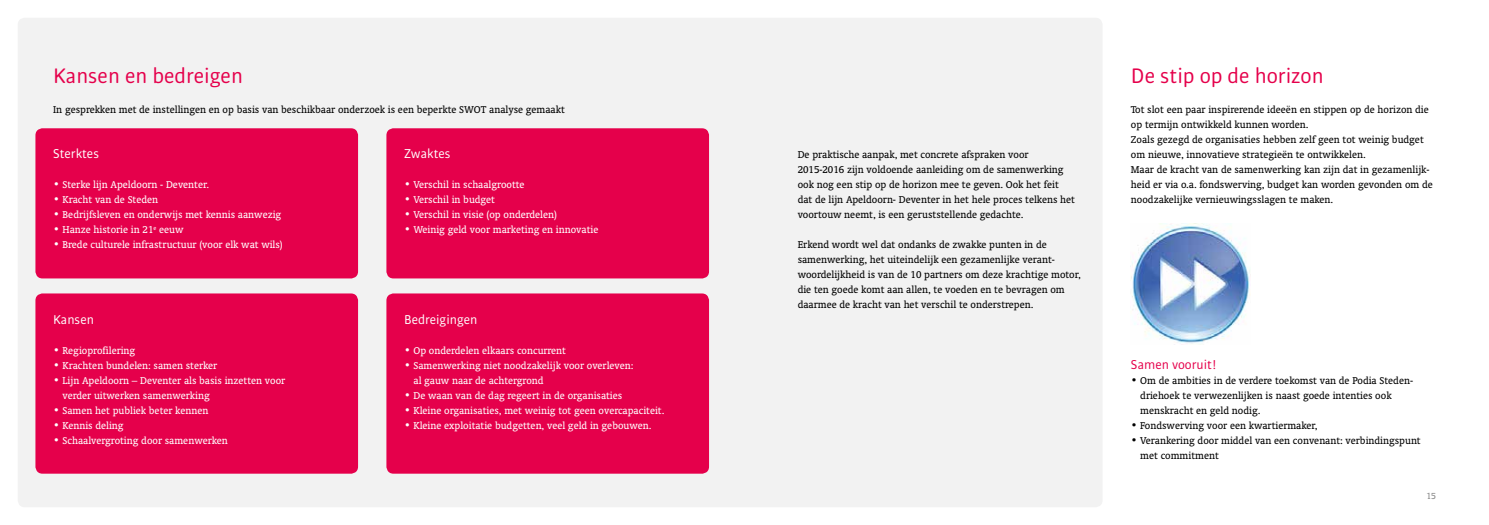
<style>
.page{position:relative;width:1489px;height:525px;background:#fff}
.page>*{position:absolute;margin:0;border:0;box-sizing:border-box;transform-origin:0 0}
.t1{font:22.5px "Bulo Rounded";color:#e5004b}
.t2{font:13.75px "Bulo Rounded";color:#fff}
.t3{font:13.75px "Bulo Rounded";color:#e5004b}
.t4{font:11.25px/15px "Oranda BT";color:#000}
.t5{font:11.25px/15px "Oranda BT";color:#fff}
.t6{font:10px "Oranda BT";color:#878787}
</style>
<div class="page">
<div style="left:18px;top:18px;width:1084px;height:489px;background:#f2f2f2;border-radius:7px"></div>
<div style="left:35px;top:128px;width:323px;height:150px;background:#e5004b;border-radius:7px"></div>
<div style="left:35px;top:293px;width:323px;height:180px;background:#e5004b;border-radius:7px"></div>
<div style="left:386px;top:128px;width:323px;height:150px;background:#e5004b;border-radius:7px"></div>
<div style="left:386px;top:293px;width:323px;height:180px;background:#e5004b;border-radius:7px"></div>
<img style="left:1130px;top:224px;width:120px;height:120px">
<h1 class="t1" style="left:53px;top:62px;width:191px">Kansen en bedreigen</h1>
<p class="t4" style="left:53px;top:102px;width:513px">In gesprekken met de instellingen en op basis van beschikbaar onderzoek is een beperkte SWOT analyse gemaakt</p>
<p class="t2" style="left:53px;top:145px;width:47px">Sterktes</p>
<p class="t2" style="left:404px;top:145px;width:48px">Zwaktes</p>
<p class="t5" style="left:53px;top:177px;width:157px">• Sterke lijn Apeldoorn - Deventer.</p>
<p class="t5" style="left:53px;top:192px;width:106px">• Kracht van de Steden</p>
<p class="t5" style="left:53px;top:207px;width:229px">• Bedrijfsleven en onderwijs met kennis aanwezig</p>
<p class="t5" style="left:53px;top:222px;width:132px">• Hanze historie in 21<sup>e</sup> eeuw</p>
<p class="t5" style="left:53px;top:237px;width:231px">• Brede culturele infrastructuur (voor elk wat wils)</p>
<p class="t5" style="left:404px;top:177px;width:122px">• Verschil in schaalgrootte</p>
<p class="t5" style="left:404px;top:192px;width:92px">• Verschil in budget</p>
<p class="t5" style="left:404px;top:207px;width:154px">• Verschil in visie (op onderdelen)</p>
<p class="t5" style="left:404px;top:222px;width:196px">• Weinig geld voor marketing en innovatie</p>
<p class="t2" style="left:53px;top:310px;width:42px">Kansen</p>
<p class="t2" style="left:404px;top:310px;width:75px">Bedreigingen</p>
<p class="t5" style="left:53px;top:342px;width:84px">• Regioprofilering</p>
<p class="t5" style="left:53px;top:357px;width:166px">• Krachten bundelen: samen sterker</p>
<p class="t5" style="left:63px;top:372px;width:224px;text-indent:-9px">• Lijn Apeldoorn – Deventer als basis inzetten voor verder uitwerken samenwerking</p>
<p class="t5" style="left:53px;top:402px;width:157px">• Samen het publiek beter kennen</p>
<p class="t5" style="left:53px;top:417px;width:72px">• Kennis deling</p>
<p class="t5" style="left:53px;top:432px;width:176px">• Schaalvergroting door samenwerken</p>
<p class="t5" style="left:404px;top:342px;width:163px">• Op onderdelen elkaars concurrent</p>
<p class="t5" style="left:413px;top:357px;width:221px;text-indent:-9px">• Samenwerking niet noodzakelijk voor overleven: al gauw naar de achtergrond</p>
<p class="t5" style="left:404px;top:387px;width:220px">• De waan van de dag regeert in de organisaties</p>
<p class="t5" style="left:404px;top:402px;width:262px">• Kleine organisaties, met weinig tot geen overcapaciteit.</p>
<p class="t5" style="left:404px;top:417px;width:249px">• Kleine exploitatie budgetten, veel geld in gebouwen.</p>
<p class="t4" style="left:797px;top:147px;width:279px">De praktische aanpak, met concrete afspraken voor 2015-2016 zijn voldoende aanleiding om de samenwerking ook nog een stip op de horizon mee te geven. Ook het feit dat de lijn Apeldoorn- Deventer in het hele proces telkens het voortouw neemt, is een geruststellende gedachte.</p>
<p class="t4" style="left:797px;top:237px;width:284px">Erkend wordt wel dat ondanks de zwakke punten in de samenwerking, het uiteindelijk een gezamenlijke verant&shy;woordelijkheid is van de 10 partners om deze krachtige motor, die ten goede komt aan allen, te voeden en te bevragen om daarmee de kracht van het verschil te onderstrepen.</p>
<h1 class="t1" style="left:1130px;top:62px;width:194px">De stip op de horizon</h1>
<p class="t4" style="left:1130px;top:102px;width:303px">Tot slot een paar inspirerende ideeën en stippen op de horizon die op termijn ontwikkeld kunnen worden.<br>Zoals gezegd de organisaties hebben zelf geen tot weinig budget om nieuwe, innovatieve strategieën te ontwikkelen.<br>Maar de kracht van de samenwerking kan zijn dat in gezamenlijk&shy;heid er via o.a. fondswerving, budget kan worden gevonden om de noodzakelijke vernieuwingsslagen te maken.</p>
<p class="t3" style="left:1130px;top:355px;width:87px">Samen vooruit!</p>
<p class="t4" style="left:1140px;top:372px;width:273px;text-indent:-9px">• Om de ambities in de verdere toekomst van de Podia Steden&shy;driehoek te verwezenlijken is naast goede intenties ook menskracht en geld nodig.</p>
<p class="t4" style="left:1130px;top:417px;width:188px">• Fondswerving voor een kwartiermaker,</p>
<p class="t4" style="left:1140px;top:432px;width:282px;text-indent:-9px">• Verankering door middel van een convenant: verbindingspunt met commitment</p>
<p class="t6" style="left:1426px;top:490px;width:11px">15</p>
</div>
